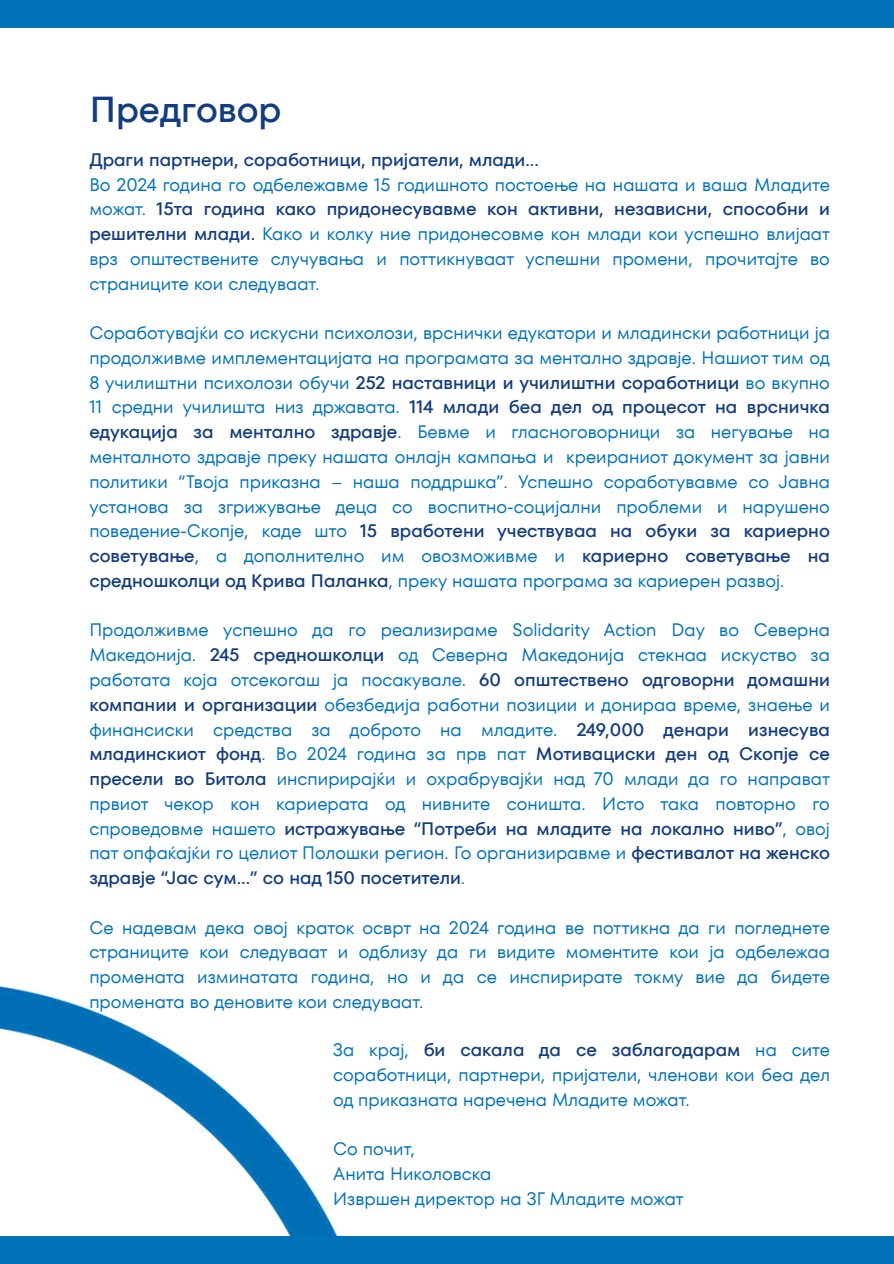
<style>
.page{position:relative;width:894px;height:1264px;background:#fff}
.page>*{position:absolute;margin:0;border:0;box-sizing:border-box;transform-origin:0 0}
.t1{font:500 36px "TT Fors";color:#133d80}
.t2{font:18px/24.8px "TT Fors";color:#0072ba;text-align:justify}
.t3{font:500 18px "TT Fors";color:#133d80}
.s1{font-weight:500;color:#133d80}
</style>
<div class="page">
<div style="left:0;top:0;width:893px;height:27px;background:#0072ba"></div>
<img style="left:0;top:986px;width:338px;height:250px">
<div style="left:0;top:1236px;width:893px;height:27px;background:#0072ba"></div>
<h1 class="t1" style="left:90px;top:84px;width:193px">Предговор</h1>
<p class="t3" style="left:89px;top:147px;width:451px">Драги партнери, соработници, пријатели, млади...</p>
<p class="t2" style="left:89px;top:172px;width:741px">Во 2024 година го одбележавме 15 годишното постоење на нашата и ваша Младите можат. <span class="s1">15та година како придонесувавме кон активни, независни, способни и решителни млади.</span> Како и колку ние придонесовме кон млади кои успешно влијаат врз општествените случувања и поттикнуваат успешни промени, прочитајте во страниците кои следуваат.</p>
<p class="t2" style="left:89px;top:320px;width:741px">Соработувајќи со искусни психолози, врснички едукатори и младински работници ја продолживме имплементацијата на програмата за ментално здравје. Нашиот тим од 8 училиштни психолози обучи <span class="s1">252 наставници и училиштни соработници</span> во вкупно 11 средни училишта низ државата. <span class="s1">114 млади беа дел од процесот на врсничка едукација за ментално здравје</span>. Бевме и гласноговорници за негување на менталното здравје преку нашата онлајн кампања и креираниот документ за јавни политики “Твоја приказна – наша поддршка”. Успешно соработувавме со Јавна установа за згрижување деца со воспитно-социјални проблеми и нарушено поведение-Скопје, каде што <span class="s1">15 вработени учествуваа на обуки за кариерно советување</span>, а дополнително им овозможивме и <span class="s1">кариерно советување на средношколци од Крива Паланка</span>, преку нашата програма за кариерен развој.</p>
<p class="t2" style="left:89px;top:617px;width:741px">Продолживме успешно да го реализираме Solidarity Action Day во Северна Македонија. <span class="s1">245 средношколци</span> од Северна Македонија стекнаа искуство за работата која отсекогаш ја посакувале. <span class="s1">60 општествено одговорни домашни компании и организации</span> обезбедија работни позиции и донираа време, знаење и финансиски средства за доброто на младите. <span class="s1">249,000 денари изнесува младинскиот фонд</span>. Во 2024 година за прв пат <span class="s1">Мотивациски ден од Скопје се пресели во Битола</span> инспирирајќи и охрабрувајќи над 70 млади да го направат првиот чекор кон кариерата од нивните соништа. Исто така повторно го спроведовме нашето <span class="s1">истражување “Потреби на младите на локално ниво”</span>, овој пат опфаќајќи го целиот Полошки регион. Го организиравме и <span class="s1">фестивалот на женско здравје “Јас сум...” со над 150 посетители</span>.</p>
<p class="t2" style="left:89px;top:915px;width:741px">Се надевам дека овој краток осврт на 2024 година ве поттикна да ги погледнете страниците кои следуваат и одблизу да ги видите моментите кои ја одбележаа промената изминатата година, но и да се инспирирате токму вие да бидете промената во деновите кои следуваат.</p>
<p class="t2" style="left:333px;top:1037px;width:498px">За крај, <span class="s1">би сакала да се заблагодарам</span> на сите соработници, партнери, пријатели, членови кои беа дел од приказната наречена Младите можат.</p>
<p class="t2" style="left:333px;top:1136px;width:352px;text-align:left">Со почит,<br>Анита Николовска<br>Извршен директор на ЗГ Младите можат</p>
</div>
